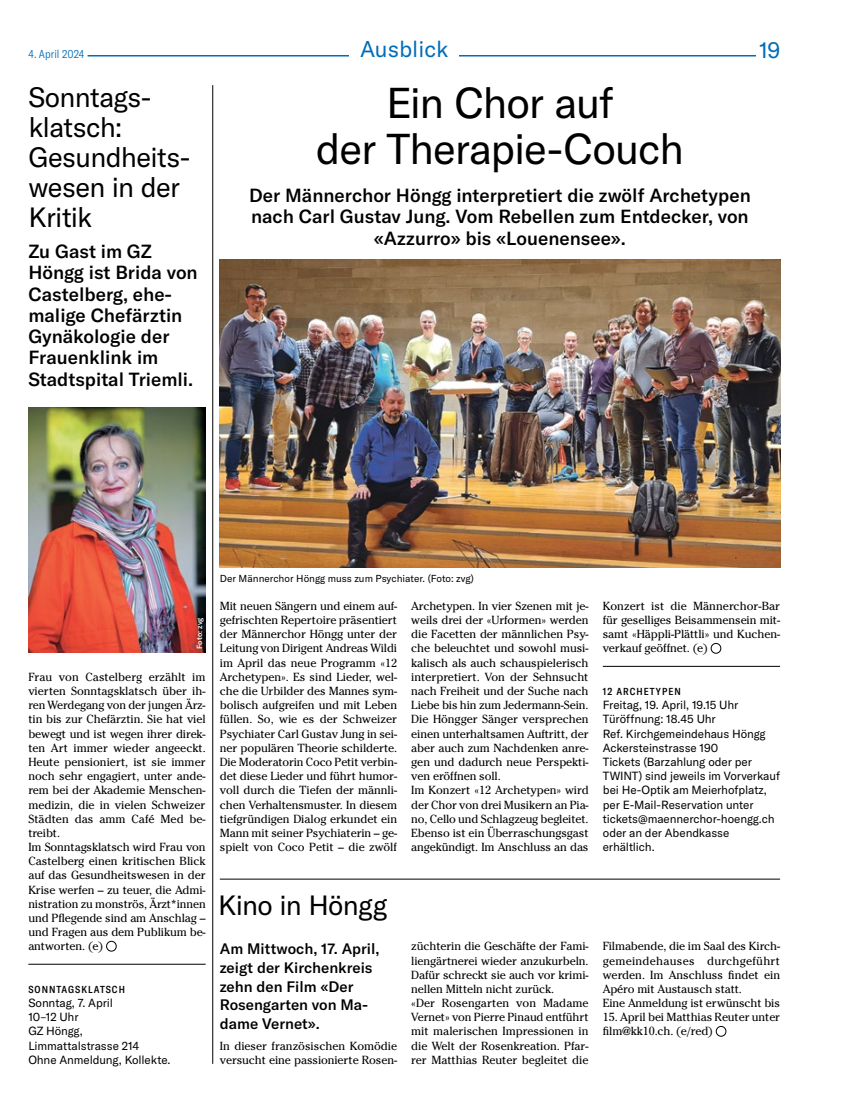
<style>
.page{position:relative;width:851px;height:1117px;background:#fff}
.page>*{position:absolute;margin:0;border:0;box-sizing:border-box;transform-origin:0 0}
.t1{font:42.5px/45px "GT America";letter-spacing:-.025em;color:#000;text-align:center}
.t2{font:27.5px/30px "GT America";letter-spacing:-.025em;color:#000}
.t3{font:22.5px "GT America";color:#006eb7}
.t4{font:500 18.75px/21.2px "GT America";color:#000;text-align:center}
.t5{font:500 15px/18.8px "GT America";color:#000}
.t6{font:11.75px/14.1px "Cheltenham Std";letter-spacing:-.01em;color:#000}
.t7{font:11.75px/14.1px "GT America";letter-spacing:-.01em;color:#000}
.t8{font:300 condensed 11.38px "GT America";letter-spacing:.005em;color:#006eb7}
.t9{font:10px "GT America";color:#000}
.t10{font:500 condensed 10px "GT America";letter-spacing:.1em;color:#000}
.t11{font:500 7.5px "GT America";letter-spacing:.005em;color:#fff}
</style>
<div class="page">
<hr style="left:88px;top:55px;width:668px;height:1px;background:#006eb7">
<hr style="left:602px;top:666px;width:178px;height:1px;background:#000">
<div style="left:710px;top:642px;width:11px;height:11px;border:1px solid #000;border-radius:50%"></div>
<hr style="left:28px;top:963px;width:178px;height:1px;background:#000">
<div style="left:106px;top:940px;width:11px;height:11px;border:1px solid #000;border-radius:50%"></div>
<img style="left:220px;top:259px;width:560px;height:308px">
<hr style="left:220px;top:878px;width:560px;height:1px;background:#000">
<hr style="left:212px;top:85px;width:1px;height:978px;background:#000">
<div style="left:349px;top:39px;width:110px;height:29px;background:#fff"></div>
<div style="left:715px;top:1025px;width:11px;height:11px;border:1px solid #000;border-radius:50%"></div>
<img style="left:28px;top:407px;width:178px;height:245px">
<div style="left:192px;top:613px;width:16px;height:39px;background:#000;opacity:.6"></div>
<h3 class="t3" style="left:360px;top:36px;width:90px">Ausblick</h3>
<p class="t8" style="left:28px;top:47px;width:58px">4. April 2024</p>
<h3 class="t3" style="left:759px;top:37px;width:23px">19</h3>
<h2 class="t2" style="left:28px;top:82px;width:164px">Sonntags&shy;klatsch:<br>Gesundheits&shy;wesen in der<br>Kritik</h2>
<h1 class="t1" style="left:316px;top:81px;width:370px">Ein Chor auf<br>der Therapie-Couch</h1>
<h3 class="t4" style="left:249px;top:185px;width:503px">Der Männerchor Höngg interpretiert die zwölf Archetypen nach Carl Gustav Jung. Vom Rebellen zum Entdecker, von «Azzurro» bis «Louenensee».</h3>
<h3 class="t4" style="left:28px;top:241px;width:171px;text-align:left">Zu Gast im GZ<br>Höngg ist Brida von<br>Castelberg, ehe&shy;malige Chefärztin<br>Gynäkologie der<br>Frauenklink im<br>Stadtspital Triemli.</h3>
<p class="t11" style="left:195px;top:648px;width:33px;rotate:-90deg">Foto: zvg</p>
<p class="t6" style="left:28px;top:669px;width:179px">Frau von Castelberg erzählt im vierten Sonntagsklatsch über ih&shy;ren Werdegang von der jungen Ärz&shy;tin bis zur Chefärztin. Sie hat viel bewegt und ist wegen ihrer direk&shy;ten Art immer wieder angeeckt.<br>Heute pensioniert, ist sie immer noch sehr engagiert, unter ande&shy;rem bei der Akademie Menschen&shy;medizin, die in vielen Schweizer<br>Städten das amm Café Med be&shy;treibt.<br>Im Sonntagsklatsch wird Frau von<br>Castelberg einen kritischen Blick auf das Gesundheitswesen in der<br>Krise werfen – zu teuer, die Admi&shy;nistration zu monströs, Ärzt*innen und Pflegende sind am Anschlag – und Fragen aus dem Publikum be&shy;antworten. (e)</p>
<p class="t10" style="left:28px;top:983px;width:98px">SONNTAGSKLATSCH</p>
<p class="t7" style="left:28px;top:995px;width:144px">Sonntag, 7. April<br>10–12 Uhr<br>GZ Höngg,<br>Limmattalstrasse 214<br>Ohne Anmeldung, Kollekte.</p>
<p class="t9" style="left:220px;top:572px;width:255px">Der Männerchor Höngg muss zum Psychiater. (Foto: zvg)</p>
<p class="t6" style="left:220px;top:598px;width:179px;text-align:justify">Mit neuen Sängern und einem auf&shy;gefrischten Repertoire präsentiert der Männerchor Höngg unter der Leitung von Dirigent Andreas Wildi im April das neue Programm «12<br>Archetypen». Es sind Lieder, wel&shy;che die Urbilder des Mannes sym&shy;bolisch aufgreifen und mit Leben füllen. So, wie es der Schweizer Psychiater Carl Gustav Jung in sei&shy;ner populären Theorie schilderte.<br>Die Moderatorin Coco Petit verbin&shy;det diese Lieder und führt humor&shy;voll durch die Tiefen der männli&shy;chen Verhaltensmuster. In diesem tiefgründigen Dialog erkundet ein Mann mit seiner Psychiaterin – ge&shy;spielt von Coco Petit – die zwölf</p>
<p class="t6" style="left:411px;top:598px;width:179px">Archetypen. In vier Szenen mit je&shy;weils drei der «Urformen» werden die Facetten der männlichen Psy&shy;che beleuchtet und sowohl musi&shy;kalisch als auch schauspielerisch interpretiert. Von der Sehnsucht nach Freiheit und der Suche nach<br>Liebe bis hin zum Jedermann-Sein.<br>Die Höngger Sänger versprechen einen unterhaltsamen Auftritt, der aber auch zum Nachdenken anre&shy;gen und dadurch neue Perspekti&shy;ven eröffnen soll.<br>Im Konzert «12 Archetypen» wird der Chor von drei Musikern an Pia&shy;no, Cello und Schlagzeug begleitet.<br>Ebenso ist ein Überraschungsgast angekündigt. Im Anschluss an das</p>
<p class="t6" style="left:602px;top:598px;width:179px;text-align:justify">Konzert ist die Männerchor-Bar für geselliges Beisammensein mit&shy;samt «Häppli-Plättli» und Kuchen&shy;verkauf geöffnet. (e)</p>
<p class="t10" style="left:602px;top:685px;width:79px">12 ARCHETYPEN</p>
<p class="t7" style="left:602px;top:697px;width:179px">Freitag, 19. April, 19.15 Uhr<br>Türöffnung: 18.45 Uhr<br>Ref. Kirchgemeindehaus Höngg<br>Ackersteinstrasse 190<br>Tickets (Barzahlung oder per<br>TWINT) sind jeweils im Vorverkauf bei He-Optik am Meierhofplatz, per E-Mail-Reservation unter tickets@maennerchor-hoengg.ch oder an der Abendkasse erhältlich.</p>
<h2 class="t2" style="left:218px;top:890px;width:171px">Kino in Höngg</h2>
<p class="t5" style="left:220px;top:938px;width:161px">Am Mittwoch, 17. April, zeigt der Kirchenkreis zehn den Film «Der<br>Rosengarten von Ma&shy;dame Vernet».</p>
<p class="t6" style="left:220px;top:1038px;width:179px">In dieser französischen Komödie versucht eine passionierte Rosen-</p>
<p class="t6" style="left:411px;top:939px;width:179px">züchterin die Geschäfte der Fami&shy;liengärtnerei wieder anzukurbeln.<br>Dafür schreckt sie auch vor krimi&shy;nellen Mitteln nicht zurück.<br>«Der Rosengarten von Madame Vernet» von Pierre Pinaud entführt mit malerischen Impressionen in die Welt der Rosenkreation. Pfar&shy;rer Matthias Reuter begleitet die</p>
<p class="t6" style="left:602px;top:939px;width:179px">Filmabende, die im Saal des Kirch&shy;gemeindehauses durchgeführt werden. Im Anschluss findet ein<br>Apéro mit Austausch statt.<br>Eine Anmeldung ist erwünscht bis</p>
<p class="t6" style="left:602px;top:1009px;width:179px">15. April bei Matthias Reuter unter film@kk10.ch. (e/red)</p>
</div>
